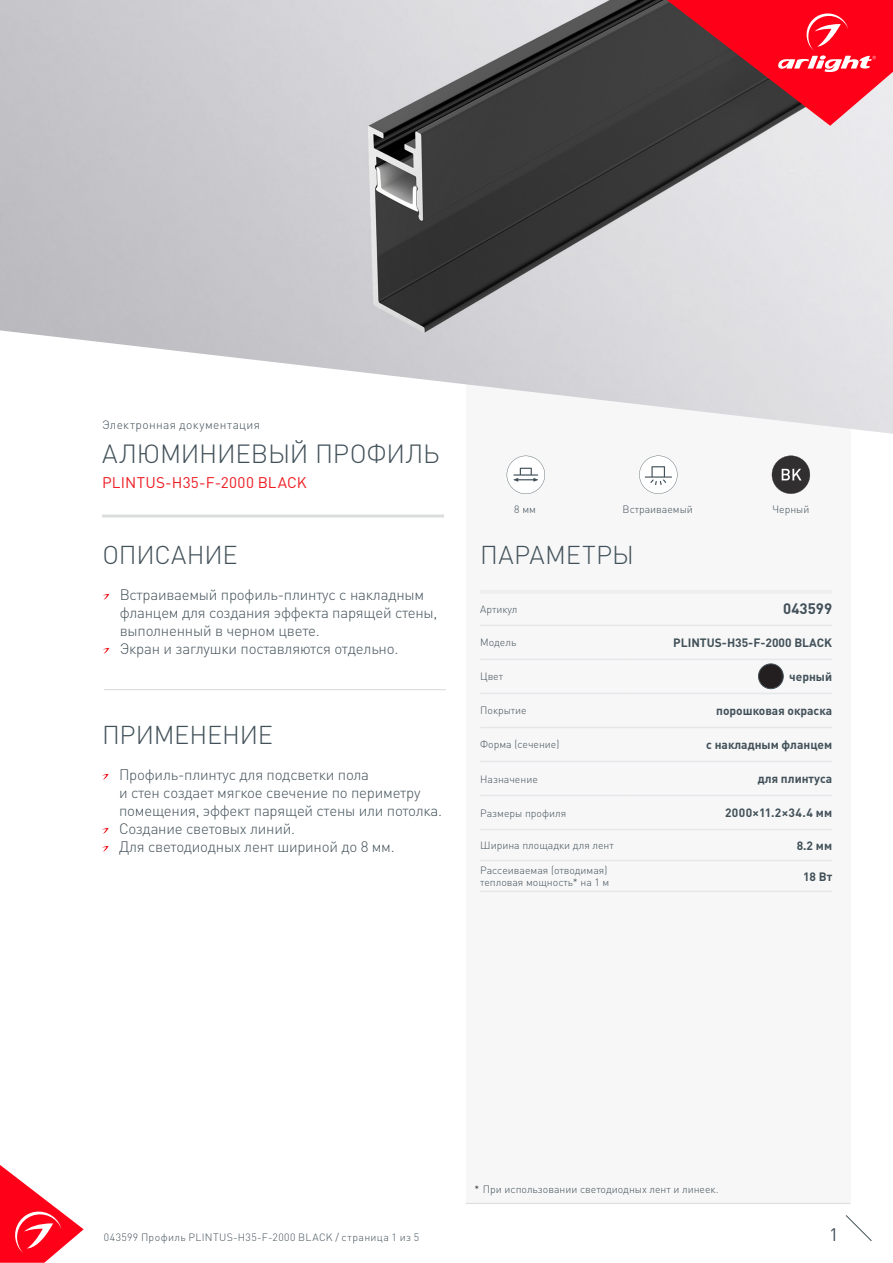
<style>
.page{position:relative;width:893px;height:1263px;background:#fff}
.page>*{position:absolute;margin:0;border:0;box-sizing:border-box;transform-origin:0 0}
.t1{font:300 25.95px "DIN Pro";letter-spacing:-.01em;color:#425159}
.t2{font:300 25.5px "DIN Pro";letter-spacing:-.005em;color:#425159}
.t3{font:300 25.5px "DIN Pro";letter-spacing:.015em;color:#425159}
.t4{font:18px "DIN Pro";color:#425159}
.t5{font:15.3px "DIN Pro";letter-spacing:.02em;color:#ee1d23}
.t6{font:300 15px/18px "DIN Pro";letter-spacing:-.015em;color:#425159}
.t7{font:700 15px "DIN Pro";color:#425159}
.t8{font:700 12px "DIN Pro";color:#425159}
.t9{font:300 12px "DIN Pro";letter-spacing:.03em;color:#425159}
.t10{font:700 12px "DIN Pro";letter-spacing:.03em;color:#425159}
.t11{font:300 10.5px/12.6px "DIN Pro";color:#425159}
.t12{font:300 10.5px "DIN Pro";letter-spacing:.04em;color:#425159}
.s1{color:#231f20}
</style>
<div class="page">
<svg style="left:0;top:1165px;width:84px;height:98px"></svg>
<svg style="left:845px;top:1215px;width:27px;height:26px"></svg>
<div style="left:466px;top:250px;width:384px;height:953px;background:#f7f7f8"></div>
<svg style="left:507px;top:456px;width:38px;height:38px"></svg>
<hr style="left:102px;top:514px;width:342px;height:3px;background:#dcdddf">
<img style="left:0;top:0;width:893px;height:434px">
<hr style="left:480px;top:590px;width:148px;height:4px;background:#eeeeef">
<hr style="left:628px;top:590px;width:204px;height:4px;background:#eeeeef">
<hr style="left:480px;top:625px;width:148px;height:1px;background:#e6e7e9">
<hr style="left:628px;top:625px;width:204px;height:1px;background:#e6e7e9">
<hr style="left:480px;top:659px;width:148px;height:1px;background:#e6e7e9">
<hr style="left:628px;top:659px;width:204px;height:1px;background:#e6e7e9">
<hr style="left:480px;top:693px;width:148px;height:1px;background:#e6e7e9">
<hr style="left:628px;top:693px;width:204px;height:1px;background:#e6e7e9">
<hr style="left:480px;top:727px;width:148px;height:1px;background:#e6e7e9">
<hr style="left:628px;top:727px;width:204px;height:1px;background:#e6e7e9">
<hr style="left:480px;top:761px;width:148px;height:1px;background:#e6e7e9">
<hr style="left:628px;top:761px;width:204px;height:1px;background:#e6e7e9">
<hr style="left:480px;top:795px;width:148px;height:1px;background:#e6e7e9">
<hr style="left:628px;top:795px;width:204px;height:1px;background:#e6e7e9">
<hr style="left:480px;top:829px;width:148px;height:1px;background:#e6e7e9">
<hr style="left:628px;top:829px;width:204px;height:1px;background:#e6e7e9">
<hr style="left:480px;top:860px;width:148px;height:1px;background:#e6e7e9">
<hr style="left:628px;top:860px;width:204px;height:1px;background:#e6e7e9">
<hr style="left:480px;top:891px;width:148px;height:1px;background:#e6e7e9">
<hr style="left:628px;top:891px;width:204px;height:1px;background:#e6e7e9">
<svg style="left:667px;top:0;width:226px;height:126px;background:#ba2f3d"></svg>
<svg style="left:103px;top:594px;width:6px;height:6px"></svg>
<svg style="left:103px;top:648px;width:6px;height:6px"></svg>
<svg style="left:102px;top:774px;width:7px;height:6px"></svg>
<svg style="left:102px;top:828px;width:7px;height:6px"></svg>
<svg style="left:102px;top:846px;width:7px;height:6px"></svg>
<div style="left:758px;top:664px;width:25px;height:25px;background:#231f20;border-radius:50%"></div>
<div style="left:758px;top:663px;width:26px;height:26px;border:1px solid #425159;border-radius:50%"></div>
<svg style="left:639px;top:456px;width:38px;height:38px"></svg>
<hr style="left:466px;top:1203px;width:384px;height:1px;background:#dcdddf">
<hr style="left:104px;top:689px;width:342px;height:1px;background:#dcdddf">
<svg style="left:772px;top:456px;width:38px;height:38px"></svg>
<p class="t9" style="left:102px;top:417px;width:160px">Электронная документация</p>
<p class="t1" style="left:102px;top:436px;width:339px">АЛЮМИНИЕВЫЙ ПРОФИЛЬ</p>
<p class="t5" style="left:102px;top:472px;width:206px">PLINTUS-H35-F-2000 BLACK</p>
<p class="t2" style="left:102px;top:537px;width:137px">ОПИСАНИЕ</p>
<p class="t6" style="left:120px;top:584px;width:319px">Встраиваемый профиль-плинтус с накладным фланцем для создания эффекта парящей стены, выполненный в черном цвете.</p>
<p class="t6" style="left:120px;top:638px;width:280px">Экран и заглушки поставляются отдельно.</p>
<p class="t2" style="left:102px;top:717px;width:172px">ПРИМЕНЕНИЕ</p>
<p class="t6" style="left:119px;top:764px;width:324px">Профиль-плинтус для подсветки пола<br>и стен создает мягкое свечение по периметру помещения, эффект парящей стены или потолка.</p>
<p class="t6" style="left:119px;top:818px;width:178px">Создание световых линий.</p>
<p class="t6" style="left:119px;top:836px;width:277px">Для светодиодных лент шириной до 8 мм.</p>
<p class="t11" style="left:514px;top:502px;width:23px">8 мм</p>
<p class="t11" style="left:623px;top:502px;width:72px">Встраиваемый</p>
<p class="t3" style="left:480px;top:537px;width:155px">ПАРАМЕТРЫ</p>
<p class="t11" style="left:772px;top:502px;width:38px">Черный</p>
<p class="t11" style="left:480px;top:602px;width:39px">Артикул</p>
<p class="t7" style="left:783px;top:599px;width:50px">043599</p>
<p class="t11" style="left:480px;top:636px;width:38px">Модель</p>
<p class="t8" style="left:673px;top:634px;width:160px">PLINTUS-H35-F-2000 BLACK</p>
<p class="t11" style="left:480px;top:670px;width:24px">Цвет</p>
<p class="t8" style="left:789px;top:668px;width:44px">черный</p>
<p class="t11" style="left:480px;top:704px;width:48px">Покрытие</p>
<p class="t8" style="left:716px;top:702px;width:117px">порошковая окраска</p>
<p class="t11" style="left:480px;top:738px;width:81px">Форма (сечение)</p>
<p class="t8" style="left:706px;top:736px;width:127px">с накладным фланцем</p>
<p class="t11" style="left:480px;top:772px;width:59px">Назначение</p>
<p class="t8" style="left:758px;top:770px;width:76px">для плинтуса</p>
<p class="t11" style="left:480px;top:806px;width:87px">Размеры профиля</p>
<p class="t10" style="left:725px;top:805px;width:109px">2000×11.2×34.4 мм</p>
<p class="t11" style="left:480px;top:838px;width:135px">Ширина площадки для лент</p>
<p class="t8" style="left:797px;top:837px;width:37px">8.2 мм</p>
<p class="t11" style="left:480px;top:863px;width:131px">Рассеиваемая (отводимая) тепловая мощность* на 1 м</p>
<p class="t8" style="left:803px;top:868px;width:31px">18 Вт</p>
<p class="t11" style="left:474px;top:1183px;width:246px"><span class="s1">*</span> При использовании светодиодных лент и линеек.</p>
<p class="t12" style="left:104px;top:1230px;width:317px">043599 Профиль PLINTUS-H35-F-2000 BLACK / страница 1 из 5</p>
<p class="t4" style="left:829px;top:1222px;width:11px">1</p>
</div>
